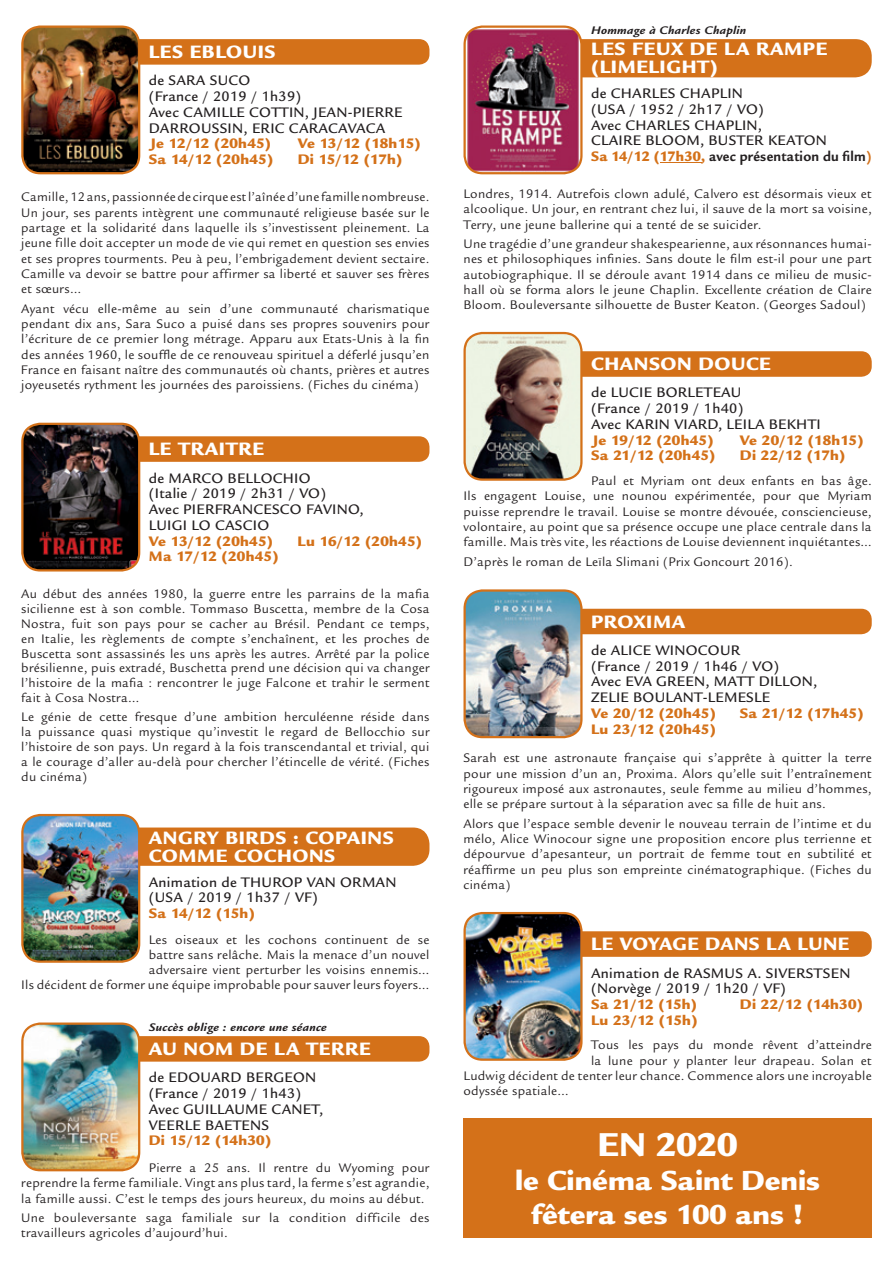
<style>
.page{position:relative;width:893px;height:1263px;background:#fff}
.page>*{position:absolute;margin:0;border:0;box-sizing:border-box;transform-origin:0 0}
.t1{font:900 36px "Legacy Sans";color:#fff}
.t2{font:900 30px/34px "Legacy Sans";color:#fff;text-align:center}
.t3{font:900 19.5px/18px "Legacy Sans";letter-spacing:.03em;color:#fff}
.t4{font:500 15px/15.8px "Legacy Sans";letter-spacing:.02em;color:#231f20}
.t5{font:900 15px "Legacy Sans";letter-spacing:.02em;color:#d47119}
.t6{font:900 15px "Legacy Sans";letter-spacing:-.005em;color:#d47119}
.t7{font:900 15px "Legacy Sans";letter-spacing:-.015em;color:#d47119}
.t8{font:13.5px/15.3px "Legacy Sans";letter-spacing:.02em;color:#231f20;text-align:justify}
.t9{font:italic 700 12px "Legacy Sans";letter-spacing:.02em;color:#231f20;scale:1.1 1}
.s1{font-weight:900;color:#d47119}
.s2{font-weight:700}
.s3{font-weight:700;color:#d47119}
</style>
<div class="page">
<div style="left:523px;top:351px;width:349px;height:26px;background:#d47119;border-radius:10px"></div>
<div style="left:523px;top:609px;width:349px;height:25px;background:#d47119;border-radius:10px"></div>
<div style="left:523px;top:931px;width:349px;height:26px;background:#d47119;border-radius:10px"></div>
<div style="left:523px;top:39px;width:349px;height:38px;background:#d47119;border-radius:16px"></div>
<hr style="left:660px;top:162px;width:41px;height:1px;background:#d47119">
<svg style="left:463px;top:332px;width:120px;height:149px;background:#a2988c"></svg>
<img style="left:463px;top:589px;width:120px;height:149px">
<img style="left:463px;top:912px;width:120px;height:149px">
<svg style="left:463px;top:26px;width:120px;height:148px;background:#9e4e67"></svg>
<div style="left:81px;top:39px;width:348px;height:26px;background:#d47119;border-radius:10px"></div>
<img style="left:21px;top:26px;width:119px;height:148px">
<div style="left:463px;top:1118px;width:409px;height:119px;background:#d47119"></div>
<div style="left:81px;top:436px;width:348px;height:26px;background:#d47119;border-radius:10px"></div>
<svg style="left:21px;top:423px;width:119px;height:148px;background:#372623"></svg>
<div style="left:81px;top:827px;width:348px;height:39px;background:#d47119;border-radius:16px"></div>
<img style="left:21px;top:814px;width:119px;height:149px">
<div style="left:81px;top:1036px;width:348px;height:26px;background:#d47119;border-radius:10px"></div>
<img style="left:21px;top:1022px;width:119px;height:149px">
<h3 class="t3" style="left:149px;top:43px;width:128px">LES EBLOUIS</h3>
<p class="t4" style="left:149px;top:73px;width:255px">de SARA SUCO<br>(France / 2019 / 1h39)<br>Avec CAMILLE COTTIN, JEAN-PIERRE<br>DARROUSSIN, ERIC CARACAVACA</p>
<p class="t5" style="left:151px;top:135px;width:122px">Je 12/12 (20h45)</p>
<p class="t7" style="left:298px;top:135px;width:125px">Ve 13/12 (18h15)</p>
<p class="t5" style="left:149px;top:150px;width:126px">Sa 14/12 (20h45)</p>
<p class="t5" style="left:298px;top:150px;width:106px">Di 15/12 (17h)</p>
<p class="t8" style="left:21px;top:190px;width:410px">Camille, 12 ans, passionnée de cirque est l’aînée d’une famille nombreuse.<br>Un jour, ses parents intègrent une communauté religieuse basée sur le partage et la solidarité dans laquelle ils s’investissent pleinement. La jeune fille doit accepter un mode de vie qui remet en question ses envies et ses propres tourments. Peu à peu, l’embrigadement devient sectaire.<br>Camille va devoir se battre pour affirmer sa liberté et sauver ses frères et sœurs…</p>
<p class="t8" style="left:21px;top:301px;width:410px">Ayant vécu elle-même au sein d’une communauté charismatique pendant dix ans, Sara Suco a puisé dans ses propres souvenirs pour l’écriture de ce premier long métrage. Apparu aux Etats-Unis à la fin des années 1960, le souffle de ce renouveau spirituel a déferlé jusqu’en France en faisant naître des communautés où chants, prières et autres joyeusetés rythment les journées des paroissiens. (Fiches du cinéma)</p>
<h3 class="t3" style="left:149px;top:440px;width:117px">LE TRAITRE</h3>
<p class="t4" style="left:149px;top:470px;width:216px">de MARCO BELLOCHIO<br>(Italie / 2019 / 2h31 / VO)<br>Avec PIERFRANCESCO FAVINO,<br>LUIGI LO CASCIO</p>
<p class="t5" style="left:149px;top:532px;width:126px">Ve 13/12 (20h45)</p>
<p class="t5" style="left:298px;top:532px;width:126px">Lu 16/12 (20h45)</p>
<p class="t5" style="left:149px;top:548px;width:131px">Ma 17/12 (20h45)</p>
<p class="t8" style="left:21px;top:586px;width:410px;line-height:14.9px">Au début des années 1980, la guerre entre les parrains de la mafia sicilienne est à son comble. Tommaso Buscetta, membre de la Cosa Nostra, fuit son pays pour se cacher au Brésil. Pendant ce temps, en Italie, les règlements de compte s’enchaînent, et les proches de Buscetta sont assassinés les uns après les autres. Arrêté par la police brésilienne, puis extradé, Buschetta prend une décision qui va changer l’histoire de la mafia : rencontrer le juge Falcone et trahir le serment fait à Cosa Nostra…</p>
<p class="t8" style="left:21px;top:710px;width:410px;line-height:14.9px">Le génie de cette fresque d’une ambition herculéenne réside dans la puissance quasi mystique qu’investit le regard de Bellocchio sur l’histoire de son pays. Un regard à la fois transcendantal et trivial, qui a le courage d’aller au-delà pour chercher l’étincelle de vérité. (Fiches du cinéma)</p>
<h3 class="t3" style="left:149px;top:828px;width:246px">ANGRY BIRDS : COPAINS<br>COMME COCHONS</h3>
<p class="t4" style="left:149px;top:874px;width:249px">Animation de THUROP VAN ORMAN (USA / 2019 / 1h37 / VF)</p>
<p class="t5" style="left:149px;top:904px;width:108px">Sa 14/12 (15h)</p>
<p class="t8" style="left:21px;top:933px;width:410px;line-height:14.9px;text-align:right">Les oiseaux et les cochons continuent de se<br>battre sans relâche. Mais la menace d’un nouvel<br>adversaire vient perturber les voisins ennemis…<br>Ils décident de former une équipe improbable pour sauver leurs foyers…</p>
<p class="t9" style="left:149px;top:1020px;width:163px">Succès oblige : encore une séance</p>
<h3 class="t3" style="left:149px;top:1040px;width:224px">AU NOM DE LA TERRE</h3>
<p class="t4" style="left:149px;top:1070px;width:176px">de EDOUARD BERGEON (France / 2019 / 1h43)<br>Avec GUILLAUME CANET,<br>VEERLE BAETENS</p>
<p class="t5" style="left:149px;top:1132px;width:124px">Di 15/12 (14h30)</p>
<p class="t8" style="left:21px;top:1160px;width:410px;text-indent:128px">Pierre a 25 ans. Il rentre du Wyoming pour reprendre la ferme familiale. Vingt ans plus tard, la ferme s’est agrandie, la famille aussi. C’est le temps des jours heureux, du moins au début.</p>
<p class="t8" style="left:21px;top:1210px;width:410px">Une bouleversante saga familiale sur la condition difficile des travailleurs agricoles d’aujourd’hui.</p>
<p class="t9" style="left:591px;top:23px;width:143px">Hommage à Charles Chaplin</p>
<h3 class="t3" style="left:591px;top:40px;width:237px">LES FEUX DE LA RAMPE (LIMELIGHT)</h3>
<p class="t4" style="left:591px;top:86px;width:282px">de CHARLES CHAPLIN<br>(USA / 1952 / 2h17 / VO)<br>Avec CHARLES CHAPLIN,<br>CLAIRE BLOOM, BUSTER KEATON<br><span class="s1">Sa 14/12 (17h30,</span> <span class="s2">avec présentation du film</span><span class="s3">)</span></p>
<p class="t8" style="left:463px;top:186px;width:410px">Londres, 1914. Autrefois clown adulé, Calvero est désormais vieux et alcoolique. Un jour, en rentrant chez lui, il sauve de la mort sa voisine, Terry, une jeune ballerine qui a tenté de se suicider.</p>
<p class="t8" style="left:463px;top:236px;width:410px">Une tragédie d’une grandeur shakespearienne, aux résonnances humai&shy;nes et philosophiques infinies. Sans doute le film est-il pour une part autobiographique. Il se déroule avant 1914 dans ce milieu de music&shy;hall où se forma alors le jeune Chaplin. Excellente création de Claire Bloom. Bouleversante silhouette de Buster Keaton. (Georges Sadoul)</p>
<h3 class="t3" style="left:591px;top:355px;width:181px">CHANSON DOUCE</h3>
<p class="t4" style="left:591px;top:385px;width:231px">de LUCIE BORLETEAU<br>(France / 2019 / 1h40)<br>Avec KARIN VIARD, LEILA BEKHTI</p>
<p class="t5" style="left:593px;top:431px;width:122px">Je 19/12 (20h45)</p>
<p class="t6" style="left:740px;top:431px;width:125px">Ve 20/12 (18h15)</p>
<p class="t5" style="left:591px;top:447px;width:126px">Sa 21/12 (20h45)</p>
<p class="t5" style="left:740px;top:447px;width:107px">Di 22/12 (17h)</p>
<p class="t8" style="left:463px;top:473px;width:410px;text-indent:128px">Paul et Myriam ont deux enfants en bas âge.<br>Ils engagent Louise, une nounou expérimentée, pour que Myriam puisse reprendre le travail. Louise se montre dévouée, consciencieuse, volontaire, au point que sa présence occupe une place centrale dans la famille. Mais très vite, les réactions de Louise deviennent inquiétantes…</p>
<p class="t8" style="left:463px;top:554px;width:331px">D’après le roman de Leïla Slimani (Prix Goncourt 2016).</p>
<h3 class="t3" style="left:591px;top:612px;width:96px">PROXIMA</h3>
<p class="t4" style="left:591px;top:642px;width:228px">de ALICE WINOCOUR<br>(France / 2019 / 1h46 / VO)<br>Avec EVA GREEN, MATT DILLON,<br>ZELIE BOULANT-LEMESLE</p>
<p class="t5" style="left:591px;top:704px;width:126px">Ve 20/12 (20h45)</p>
<p class="t5" style="left:740px;top:704px;width:125px">Sa 21/12 (17h45)</p>
<p class="t5" style="left:591px;top:720px;width:126px">Lu 23/12 (20h45)</p>
<p class="t8" style="left:463px;top:750px;width:410px">Sarah est une astronaute française qui s’apprête à quitter la terre pour une mission d’un an, Proxima. Alors qu’elle suit l’entraînement rigoureux imposé aux astronautes, seule femme au milieu d’hommes, elle se prépare surtout à la séparation avec sa fille de huit ans.</p>
<p class="t8" style="left:463px;top:816px;width:410px">Alors que l’espace semble devenir le nouveau terrain de l’intime et du mélo, Alice Winocour signe une proposition encore plus terrienne et dépourvue d’apesanteur, un portrait de femme tout en subtilité et réaffirme un peu plus son empreinte cinématographique. (Fiches du cinéma)</p>
<h3 class="t3" style="left:591px;top:935px;width:260px">LE VOYAGE DANS LA LUNE</h3>
<p class="t4" style="left:591px;top:965px;width:261px">Animation de RASMUS A. SIVERSTSEN (Norvège / 2019 / 1h20 / VF)</p>
<p class="t5" style="left:591px;top:995px;width:108px">Sa 21/12 (15h)</p>
<p class="t5" style="left:740px;top:995px;width:125px">Di 22/12 (14h30)</p>
<p class="t5" style="left:591px;top:1011px;width:108px">Lu 23/12 (15h)</p>
<p class="t8" style="left:591px;top:1037px;width:282px">Tous les pays du monde rêvent d’atteindre</p>
<p class="t8" style="left:591px;top:1053px;width:282px">la lune pour y planter leur drapeau. Solan et</p>
<p class="t8" style="left:463px;top:1068px;width:410px">Ludwig décident de tenter leur chance. Commence alors une incroyable</p>
<p class="t8" style="left:463px;top:1083px;width:107px">odyssée spatiale…</p>
<h1 class="t1" style="left:597px;top:1123px;width:142px">EN 2020</h1>
<h2 class="t2" style="left:515px;top:1164px;width:307px">le Cinéma Saint Denis fêtera ses 100 ans !</h2>
</div>
